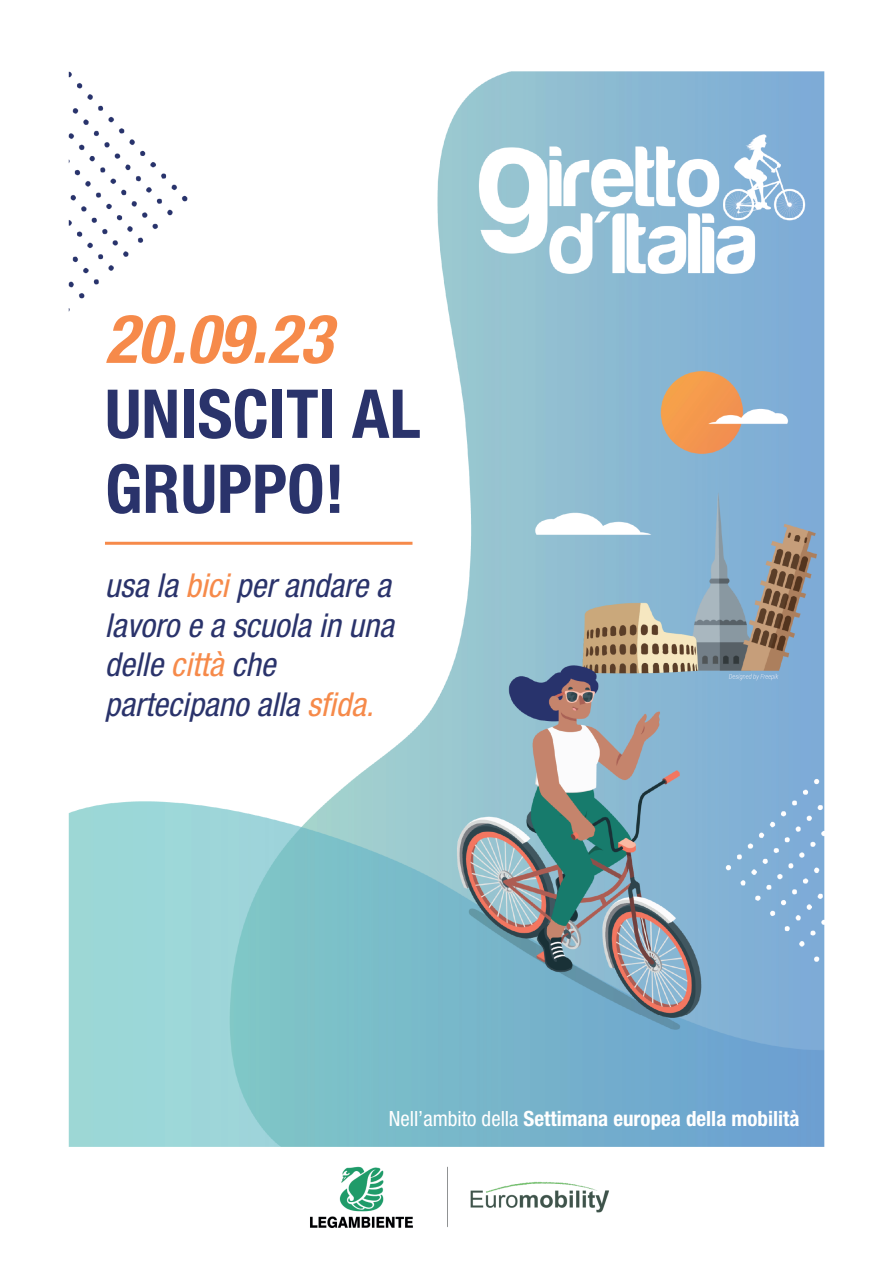
<style>
.page{position:relative;width:893px;height:1263px;background:#fff}
.page>*{position:absolute;margin:0;border:0;box-sizing:border-box;transform-origin:0 0}
.t1{font:700 condensed 67.5px/75px "Helvetica Neue LT Std";color:#2a336b}
.t2{font:italic 700 condensed 67.5px "Helvetica Neue LT Std";color:#f68a4a}
.t3{font:italic condensed 33px/39.6px "Helvetica Neue LT Std";color:#2a336b}
.t4{font:700 condensed 21px "Helvetica Neue LT Std";color:#fff}
.s1{color:#f68a4a}
.s2{font-weight:400}
</style>
<div class="page">
<img style="left:68px;top:71px;width:757px;height:1157px">
<hr style="left:105px;top:542px;width:307px;height:3px;background:#f68a4a">
<h1 class="t2" style="left:105px;top:298px;width:228px">20.09.23</h1>
<h1 class="t1" style="left:105px;top:375px;width:317px">UNISCITI AL<br>GRUPPO!</h1>
<p class="t3" style="left:105px;top:566px;width:290px">usa la <span class="s1">bici</span> per andare a lavoro e a scuola in una delle <span class="s1">città</span> che partecipano alla <span class="s1">sfida.</span></p>
<p class="t4" style="left:389px;top:1106px;width:412px"><span class="s2">Nell’ambito della</span> Settimana europea della mobilità</p>
</div>
